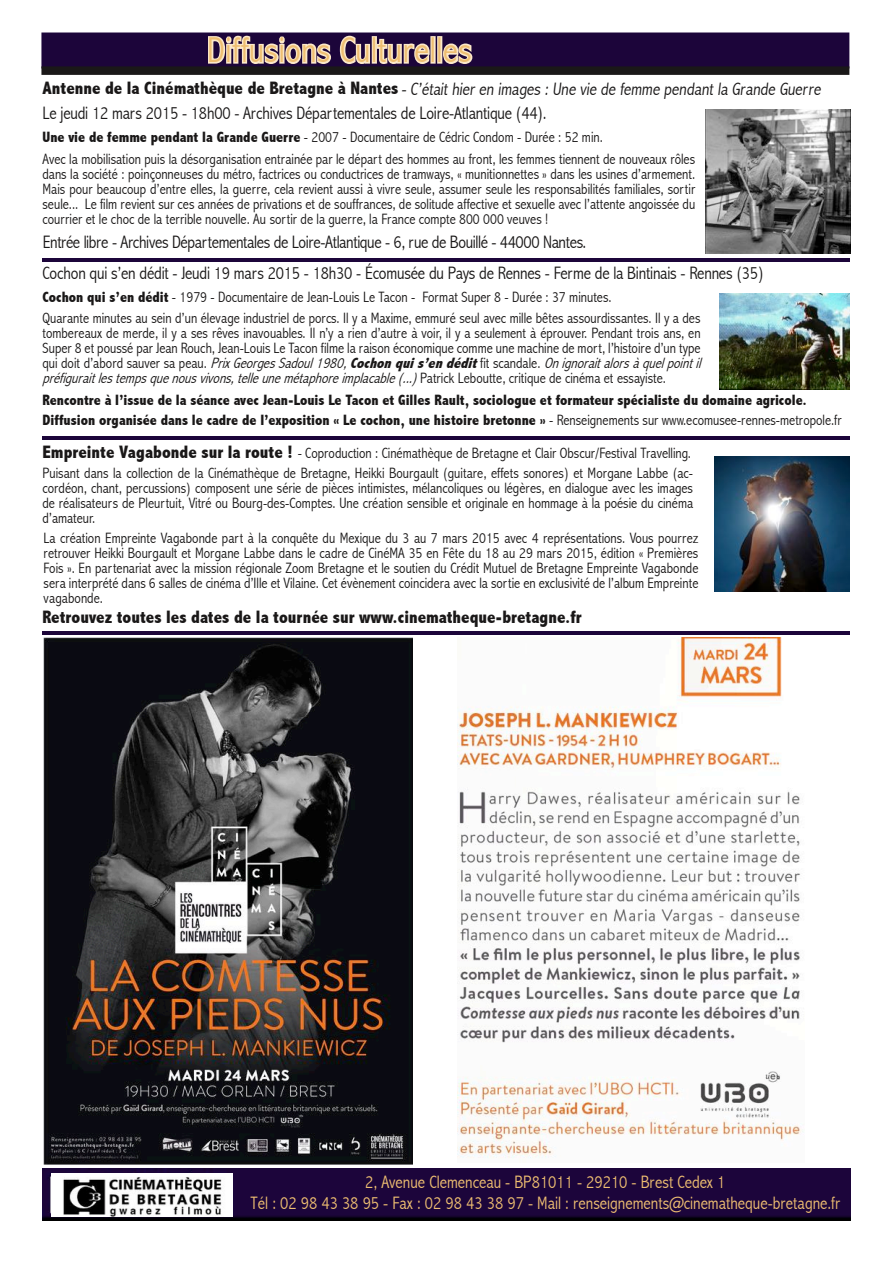
<style>
.page{position:relative;width:893px;height:1263px;background:#fff}
.page>*{position:absolute;margin:0;border:0;box-sizing:border-box;transform-origin:0 0}
.t1{font:300 condensed 36px "Abadi";letter-spacing:.02em;color:#eebe71}
.t2{font:300 condensed 18px/23.5px "Abadi";letter-spacing:-.01em;color:#1a1818}
.t3{font:300 condensed 18px/21.6px "Abadi";color:#eebe71;text-align:center}
.t4{font:800 condensed 18px "Abadi";color:#1a1818}
.t5{font:300 condensed 15px/15px "Abadi";color:#1a1818}
.t6{font:800 condensed 15px "Abadi";color:#1a1818}
.s1{font-weight:800}
.s2{font-style:italic}
.s3{font-weight:800;font-style:italic}
.s4{font-weight:300}
</style>
<div class="page">
<div style="left:41px;top:33px;width:808px;height:36px;background:#1c053a"></div>
<div style="left:41px;top:66px;width:808px;height:9px;background:#1a1818"></div>
<svg style="left:208px;top:35px;width:222px;height:29px"></svg>
<div style="left:430px;top:36px;width:6px;height:28px;border:3px solid #fbe8ca"></div>
<div style="left:437px;top:36px;width:5px;height:28px;border:3px solid #fbe8ca"></div>
<svg style="left:441px;top:41px;width:32px;height:23px"></svg>
<img style="left:43px;top:1169px;width:807px;height:51px">
<img style="left:51px;top:1173px;width:181px;height:43px">
<hr style="left:43px;top:258px;width:807px;height:4px;background:#1c053a">
<hr style="left:43px;top:436px;width:807px;height:4px;background:#1c053a">
<hr style="left:43px;top:631px;width:807px;height:4px;background:#1c053a">
<img style="left:706px;top:109px;width:144px;height:144px">
<img style="left:719px;top:293px;width:130px;height:96px">
<img style="left:714px;top:456px;width:135px;height:136px">
<img style="left:44px;top:637px;width:368px;height:527px">
<img style="left:457px;top:638px;width:346px;height:520px">
<h1 class="t1" style="left:207px;top:31px;width:266px">Diffusions Culturelles</h1>
<p class="t2" style="left:43px;top:78px;width:782px"><span class="s1">Antenne de la Cinémathèque de Bretagne à Nantes</span> - C’était hier en images : Une vie de femme pendant la Grande Guerre<br>Le jeudi 12 mars 2015 - 18h00 - Archives Départementales de Loire-Atlantique (44).</p>
<p class="t5" style="left:43px;top:127px;width:654px;line-height:21.5px"><span class="s1">Une vie de femme pendant la Grande Guerre</span> - 2007 - Documentaire de Cédric Condom - Durée : 52 min.<br>Avec la mobilisation puis la désorganisation entrainée par le départ des hommes au front, les femmes tiennent de nouveaux rôles</p>
<p class="t5" style="left:43px;top:167px;width:654px;text-align:justify">dans la société : poinçonneuses du métro, factrices ou conductrices de tramways, « munitionnettes » dans les usines d’armement.<br>Mais pour beaucoup d’entre elles, la guerre, cela revient aussi à vivre seule, assumer seule les responsabilités familiales, sortir seule... Le film revient sur ces années de privations et de souffrances, de solitude affective et sexuelle avec l’attente angoissée du courrier et le choc de la terrible nouvelle. Au sortir de la guerre, la France compte 800 000 veuves !</p>
<p class="t2" style="left:43px;top:231px;width:545px">Entrée libre - Archives Départementales de Loire-Atlantique - 6, rue de Bouillé - 44000 Nantes.</p>
<p class="t2" style="left:43px;top:262px;width:723px">Cochon qui s’en dédit - Jeudi 19 mars 2015 - 18h30 - Écomusée du Pays de Rennes - Ferme de la Bintinais - Rennes (35)</p>
<p class="t5" style="left:43px;top:286px;width:659px;line-height:21.5px"><span class="s1">Cochon qui s’en dédit</span> - 1979 - Documentaire de Jean-Louis Le Tacon - Format Super 8 - Durée : 37 minutes.<br>Quarante minutes au sein d’un élevage industriel de porcs. Il y a Maxime, emmuré seul avec mille bêtes assourdissantes. Il y a des</p>
<p class="t5" style="left:43px;top:326px;width:664px">tombereaux de merde, il y a ses rêves inavouables. Il n’y a rien d’autre à voir, il y a seulement à éprouver. Pendant trois ans, en Super 8 et poussé par Jean Rouch, Jean-Louis Le Tacon filme la raison économique comme une machine de mort, l’histoire d’un type q u i d o i t d ’ a b o r d s a u v e r s a p e a u . <span class="s2">PrixGeorgesSadoul1980,</span><span class="s3">Cochonquis’endédit</span> f i t s c a n d a l e . <span class="s2">Onignoraitalorsàquelpointil préfiguraitlestempsquenousvivons,telleunemétaphoreimplacable(...)</span>P a t r i c k L e b o u t t e , c r i t i q u e d e c i n é m a e t e s s a y i s t e .</p>
<p class="t6" style="left:43px;top:392px;width:766px">Rencontre à l’issue de la séance avec Jean-Louis Le Tacon et Gilles Rault, sociologue et formateur spécialiste du domaine agricole.</p>
<p class="t4" style="left:43px;top:442px;width:252px">Empreinte Vagabonde sur la route !</p>
<p class="t5" style="left:43px;top:466px;width:652px;text-align:justify">Puisant dans la collection de la Cinémathèque de Bretagne, Heikki Bourgault (guitare, effets sonores) et Morgane Labbe (ac&shy;cordéon, chant, percussions) composent une série de pièces intimistes, mélancoliques ou légères, en dialogue avec les images de réalisateurs de Pleurtuit, Vitré ou Bourg-des-Comptes. Une création sensible et originale en hommage à la poésie du cinéma d’amateur.</p>
<p class="t5" style="left:44px;top:531px;width:656px;text-align:justify">La création Empreinte Vagabonde part à la conquête du Mexique du 3 au 7 mars 2015 avec 4 représentations. Vous pourrez retrouver Heikki Bourgault et Morgane Labbe dans le cadre de CinéMA 35 en Fête du 18 au 29 mars 2015, édition « Premières Fois ». En partenariat avec la mission régionale Zoom Bretagne et le soutien du Crédit Mutuel de Bretagne Empreinte Vagabonde sera interprété dans 6 salles de cinéma d’Ille et Vilaine. Cet évènement coincidera avec la sortie en exclusivité de l’album Empreinte vagabonde.</p>
<p class="t4" style="left:43px;top:607px;width:541px">Retrouvez toutes les dates de la tournée sur www.cinematheque-bretagne.fr</p>
<p class="t6" style="left:43px;top:412px;width:801px">Diffusion organisée dans le cadre de l’exposition « Le cochon, une histoire bretonne » <span class="s4">- Renseignements sur www.ecomusee-rennes-metropole.fr</span></p>
<p class="t5" style="left:298px;top:446px;width:395px">- Coproduction : Cinémathèque de Bretagne et Clair Obscur/Festival Travelling.</p>
<p class="t3" style="left:251px;top:1171px;width:591px">2, Avenue Clemenceau - BP81011 - 29210 - Brest Cedex 1<br>Tél : 02 98 43 38 95 - Fax : 02 98 43 38 97 - Mail : renseignements@cinematheque-bretagne.fr</p>
</div>
